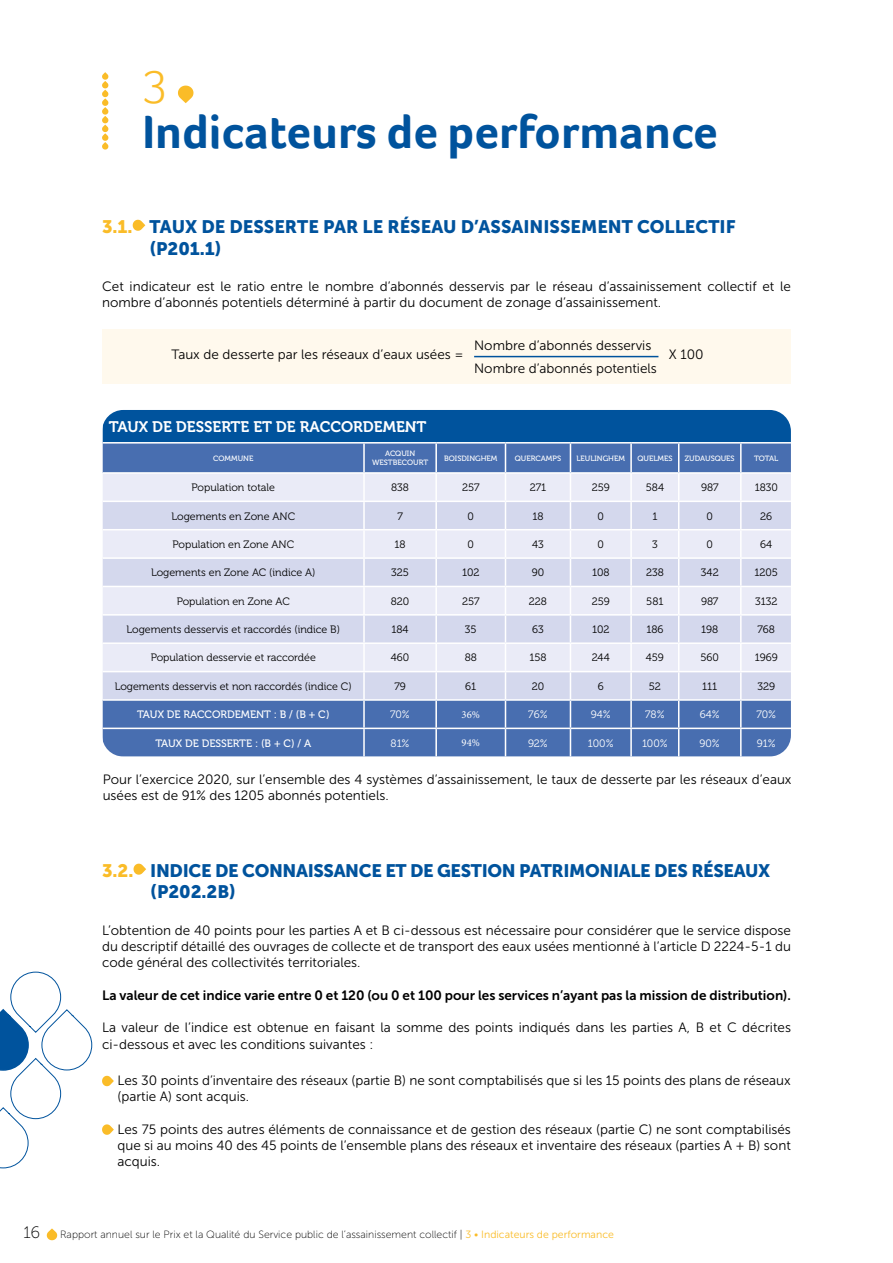
<style>
.page{position:relative;width:893px;height:1263px;background:#fff}
.page>*{position:absolute;margin:0;border:0;box-sizing:border-box;transform-origin:0 0}
.t1{font:700 48px "Foco";color:#00539d}
.t2{font:300 48px "Foco";color:#fabc28}
.t3{font:18px/21.6px "Museo Sans 900";letter-spacing:-.015em;color:#00539d}
.t4{font:16.5px "Museo Sans 100";color:#000}
.t5{font:15.3px "Museo 700";color:#fff}
.t6{font:13.5px/16.2px "Museo Sans 300";color:#000}
.t7{font:13.5px "Museo Sans 700";color:#000}
.t8{font:10.65px "Museo 300";color:#000}
.t9{font:10.65px "Museo 500";color:#fff}
.t10{font:10.65px "Museo 300";letter-spacing:-.005em;color:#fff}
.t11{font:10.65px "Minion Pro";color:#fff}
.t12{font:10.5px "Museo Sans 100";color:#000}
.t13{font:7.65px/9.1px "Museo 500";color:#fff;text-align:center}
.s1{color:#fabc28}
.s2{font-family:"Museo Sans 300";color:#fabc28}
</style>
<div class="page">
<svg style="left:103px;top:410px;width:688px;height:346px;background:#a8bbdb"></svg>
<hr style="left:740px;top:444px;width:2px;height:28px;background:#fff">
<svg style="left:47px;top:1228px;width:10px;height:12px"></svg>
<svg style="left:102px;top:72px;width:6px;height:78px"></svg>
<svg style="left:178px;top:86px;width:15px;height:17px"></svg>
<svg style="left:133px;top:220px;width:12px;height:11px"></svg>
<svg style="left:134px;top:864px;width:12px;height:11px"></svg>
<svg style="left:102px;top:1076px;width:12px;height:10px"></svg>
<svg style="left:102px;top:1124px;width:12px;height:11px"></svg>
<div style="left:102px;top:330px;width:689px;height:54px;background:#fff9ed"></div>
<hr style="left:474px;top:356px;width:184px;height:1px;background:#00539d">
<svg style="left:0;top:971px;width:93px;height:198px"></svg>
<h1 class="t2" style="left:142px;top:55px;width:27px">3</h1>
<h1 class="t1" style="left:142px;top:100px;width:577px">Indicateurs de performance</h1>
<h2 class="t3" style="left:149px;top:216px;width:588px;text-indent:-47px"><span class="s1">3.1.</span> TAUX DE DESSERTE PAR LE RÉSEAU D’ASSAINISSEMENT COLLECTIF (P201.1)</h2>
<p class="t6" style="left:102px;top:278px;width:690px">Cet indicateur est le ratio entre le nombre d’abonnés desservis par le réseau d’assainissement collectif et le nombre d’abonnés potentiels déterminé à partir du document de zonage d’assainissement.</p>
<p class="t6" style="left:474px;top:335px;width:184px;line-height:22.5px">Nombre d’abonnés desservis<br>Nombre d’abonnés potentiels</p>
<p class="t6" style="left:172px;top:347px;width:294px">Taux de desserte par les réseaux d’eaux usées =</p>
<p class="t6" style="left:669px;top:347px;width:36px">X 100</p>
<p class="t5" style="left:109px;top:418px;width:319px">TAUX DE DESSERTE ET DE RACCORDEMENT</p>
<p class="t13" style="left:213px;top:454px;width:42px">COMMUNE</p>
<p class="t13" style="left:372px;top:449px;width:58px">ACQUIN<br>WESTBECOURT</p>
<p class="t13" style="left:444px;top:454px;width:55px">BOISDINGHEM</p>
<p class="t13" style="left:515px;top:454px;width:48px">QUERCAMPS</p>
<p class="t13" style="left:577px;top:454px;width:50px">LEULINGHEM</p>
<p class="t13" style="left:637px;top:454px;width:37px">QUELMES</p>
<p class="t13" style="left:685px;top:454px;width:51px">ZUDAUSQUES</p>
<p class="t13" style="left:754px;top:454px;width:26px">TOTAL</p>
<p class="t8" style="left:192px;top:482px;width:85px">Population totale</p>
<p class="t8" style="left:391px;top:482px;width:19px">838</p>
<p class="t8" style="left:462px;top:482px;width:19px">257</p>
<p class="t8" style="left:530px;top:482px;width:18px">271</p>
<p class="t8" style="left:592px;top:482px;width:20px">259</p>
<p class="t8" style="left:646px;top:482px;width:20px">584</p>
<p class="t8" style="left:701px;top:482px;width:19px">987</p>
<p class="t8" style="left:755px;top:482px;width:25px">1830</p>
<p class="t8" style="left:172px;top:510px;width:125px">Logements en Zone ANC</p>
<p class="t8" style="left:397px;top:510px;width:7px">7</p>
<p class="t8" style="left:468px;top:510px;width:8px">0</p>
<p class="t8" style="left:532px;top:510px;width:13px">18</p>
<p class="t8" style="left:598px;top:510px;width:8px">0</p>
<p class="t8" style="left:652px;top:510px;width:7px">1</p>
<p class="t8" style="left:707px;top:510px;width:8px">0</p>
<p class="t8" style="left:760px;top:510px;width:14px">26</p>
<p class="t8" style="left:173px;top:538px;width:123px">Population en Zone ANC</p>
<p class="t8" style="left:395px;top:538px;width:13px">18</p>
<p class="t8" style="left:468px;top:538px;width:8px">0</p>
<p class="t8" style="left:532px;top:538px;width:13px">43</p>
<p class="t8" style="left:598px;top:538px;width:8px">0</p>
<p class="t8" style="left:652px;top:538px;width:7px">3</p>
<p class="t8" style="left:707px;top:538px;width:8px">0</p>
<p class="t8" style="left:760px;top:538px;width:13px">64</p>
<p class="t8" style="left:151px;top:567px;width:166px">Logements en Zone AC (indice A)</p>
<p class="t8" style="left:391px;top:567px;width:19px">325</p>
<p class="t8" style="left:462px;top:567px;width:19px">102</p>
<p class="t8" style="left:532px;top:567px;width:14px">90</p>
<p class="t8" style="left:592px;top:567px;width:19px">108</p>
<p class="t8" style="left:646px;top:567px;width:19px">238</p>
<p class="t8" style="left:701px;top:567px;width:19px">342</p>
<p class="t8" style="left:754px;top:567px;width:25px">1205</p>
<p class="t8" style="left:177px;top:595px;width:115px">Population en Zone AC</p>
<p class="t8" style="left:391px;top:595px;width:20px">820</p>
<p class="t8" style="left:462px;top:595px;width:19px">257</p>
<p class="t8" style="left:529px;top:595px;width:20px">228</p>
<p class="t8" style="left:592px;top:595px;width:20px">259</p>
<p class="t8" style="left:646px;top:595px;width:19px">581</p>
<p class="t8" style="left:701px;top:595px;width:19px">987</p>
<p class="t8" style="left:755px;top:595px;width:24px">3132</p>
<p class="t8" style="left:127px;top:624px;width:215px">Logements desservis et raccordés (indice B)</p>
<p class="t8" style="left:391px;top:624px;width:19px">184</p>
<p class="t8" style="left:465px;top:624px;width:13px">35</p>
<p class="t8" style="left:532px;top:624px;width:13px">63</p>
<p class="t8" style="left:592px;top:624px;width:19px">102</p>
<p class="t8" style="left:646px;top:624px;width:19px">186</p>
<p class="t8" style="left:701px;top:624px;width:19px">198</p>
<p class="t8" style="left:757px;top:624px;width:19px">768</p>
<p class="t8" style="left:151px;top:652px;width:167px">Population desservie et raccordée</p>
<p class="t8" style="left:391px;top:652px;width:20px">460</p>
<p class="t8" style="left:465px;top:652px;width:14px">88</p>
<p class="t8" style="left:529px;top:652px;width:19px">158</p>
<p class="t8" style="left:592px;top:652px;width:20px">244</p>
<p class="t8" style="left:646px;top:652px;width:20px">459</p>
<p class="t8" style="left:701px;top:652px;width:20px">560</p>
<p class="t8" style="left:755px;top:652px;width:24px">1969</p>
<p class="t8" style="left:115px;top:680px;width:239px">Logements desservis et non raccordés (indice C)</p>
<p class="t8" style="left:394px;top:680px;width:13px">79</p>
<p class="t8" style="left:465px;top:680px;width:13px">61</p>
<p class="t8" style="left:532px;top:680px;width:14px">20</p>
<p class="t8" style="left:598px;top:680px;width:7px">6</p>
<p class="t8" style="left:649px;top:680px;width:14px">52</p>
<p class="t8" style="left:702px;top:680px;width:17px">111</p>
<p class="t8" style="left:757px;top:680px;width:19px">329</p>
<p class="t9" style="left:137px;top:709px;width:194px">TAUX DE RACCORDEMENT : B / (B + C)</p>
<p class="t10" style="left:390px;top:709px;width:21px">70%</p>
<p class="t11" style="left:462px;top:707px;width:20px">36%</p>
<p class="t10" style="left:528px;top:709px;width:21px">76%</p>
<p class="t10" style="left:591px;top:709px;width:21px">94%</p>
<p class="t10" style="left:645px;top:709px;width:21px">78%</p>
<p class="t10" style="left:700px;top:709px;width:21px">64%</p>
<p class="t10" style="left:756px;top:709px;width:21px">70%</p>
<p class="t9" style="left:155px;top:737px;width:157px">TAUX DE DESSERTE : (B + C) / A</p>
<p class="t10" style="left:391px;top:737px;width:20px">81%</p>
<p class="t11" style="left:462px;top:736px;width:20px">94%</p>
<p class="t10" style="left:528px;top:737px;width:21px">92%</p>
<p class="t10" style="left:588px;top:737px;width:27px">100%</p>
<p class="t10" style="left:642px;top:737px;width:27px">100%</p>
<p class="t10" style="left:700px;top:737px;width:22px">90%</p>
<p class="t10" style="left:757px;top:737px;width:20px">91%</p>
<p class="t6" style="left:103px;top:771px;width:690px">Pour l’exercice 2020, sur l’ensemble des 4 systèmes d’assainissement, le taux de desserte par les réseaux d’eaux usées est de 91% des 1205 abonnés potentiels.</p>
<h2 class="t3" style="left:150px;top:860px;width:622px;text-indent:-48px"><span class="s1">3.2.</span> INDICE DE CONNAISSANCE ET DE GESTION PATRIMONIALE DES RÉSEAUX (P202.2B)</h2>
<p class="t6" style="left:102px;top:922px;width:690px;text-align:justify">L’obtention de 40 points pour les parties A et B ci-dessous est nécessaire pour considérer que le service dispose du descriptif détaillé des ouvrages de collecte et de transport des eaux usées mentionné à l’article D 2224-5-1 du code général des collectivités territoriales.</p>
<p class="t7" style="left:102px;top:988px;width:690px">La valeur de cet indice varie entre 0 et 120 (ou 0 et 100 pour les services n’ayant pas la mission de distribution).</p>
<p class="t6" style="left:102px;top:1020px;width:690px">La valeur de l’indice est obtenue en faisant la somme des points indiqués dans les parties A, B et C décrites ci-dessous et avec les conditions suivantes :</p>
<p class="t6" style="left:118px;top:1072px;width:675px">Les 30 points d’inventaire des réseaux (partie B) ne sont comptabilisés que si les 15 points des plans de réseaux (partie A) sont acquis.</p>
<p class="t6" style="left:118px;top:1121px;width:675px;text-align:justify">Les 75 points des autres éléments de connaissance et de gestion des réseaux (partie C) ne sont comptabilisés que si au moins 40 des 45 points de l’ensemble plans des réseaux et inventaire des réseaux (parties A + B) sont acquis.</p>
<p class="t4" style="left:23px;top:1224px;width:19px">16</p>
<p class="t12" style="left:60px;top:1229px;width:555px">Rapport annuel sur le Prix et la Qualité du Service public de l’assainissement collectif | <span class="s2">3 • Indicateurs de performance</span></p>
</div>
